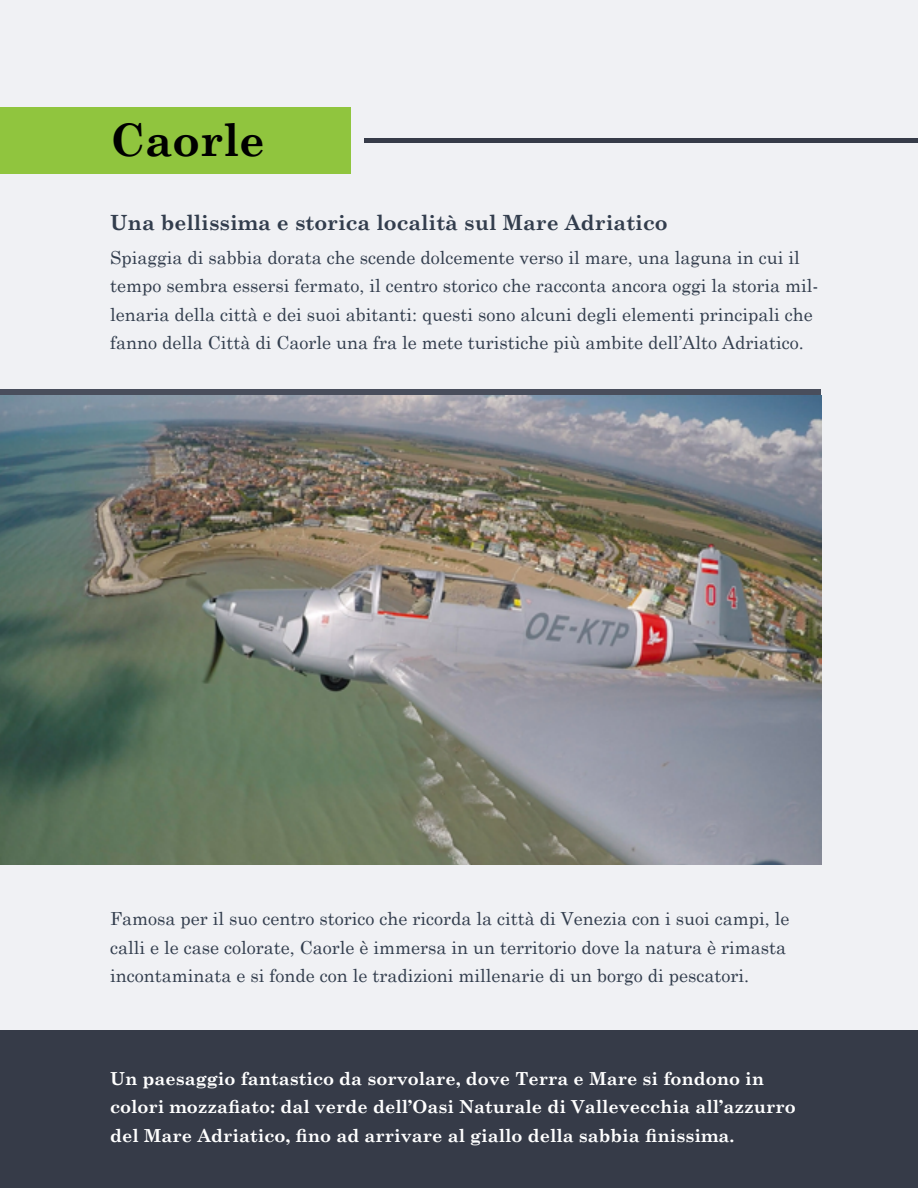
<style>
.page{position:relative;width:918px;height:1188px;background:#f0f1f4}
.page>*{position:absolute;margin:0;border:0;box-sizing:border-box;transform-origin:0 0}
.t1{font:700 45px "Century Schoolbook";color:#000}
.t2{font:700 21px "Century Schoolbook";color:#323d4d}
.t3{font:18px/28.5px "Century Schoolbook";color:#323d4d}
.t4{font:700 18px/28.5px "Century Schoolbook";color:#fff}
</style>
<div class="page">
<svg style="left:0;top:389px;width:821px;height:7px;background:#515867"></svg>
<div style="left:0;top:107px;width:351px;height:67px;background:#90c53e"></div>
<div style="left:364px;top:138px;width:554px;height:5px;background:#363b48"></div>
<img style="left:0;top:396px;width:821px;height:469px">
<div style="left:0;top:1031px;width:918px;height:157px;background:#363b48"></div>
<h1 class="t1" style="left:110px;top:105px;width:157px">Caorle</h1>
<p class="t2" style="left:110px;top:206px;width:559px">Una bellissima e storica località sul Mare Adriatico</p>
<p class="t3" style="left:110px;top:242px;width:710px">Spiaggia di sabbia dorata che scende dolcemente verso il mare, una laguna in cui il tempo sembra essersi fermato, il centro storico che racconta ancora oggi la storia mil&shy;lenaria della città e dei suoi abitanti: questi sono alcuni degli elementi principali che fanno della Città di Caorle una fra le mete turistiche più ambite dell’Alto Adriatico.</p>
<p class="t3" style="left:110px;top:903px;width:681px">Famosa per il suo centro storico che ricorda la città di Venezia con i suoi campi, le calli e le case colorate, Caorle è immersa in un territorio dove la natura è rimasta incontaminata e si fonde con le tradizioni millenarie di un borgo di pescatori.</p>
<p class="t4" style="left:110px;top:1063px;width:687px">Un paesaggio fantastico da sorvolare, dove Terra e Mare si fondono in colori mozzafiato: dal verde dell’Oasi Naturale di Vallevecchia all’azzurro del Mare Adriatico, fino ad arrivare al giallo della sabbia finissima.</p>
</div>
